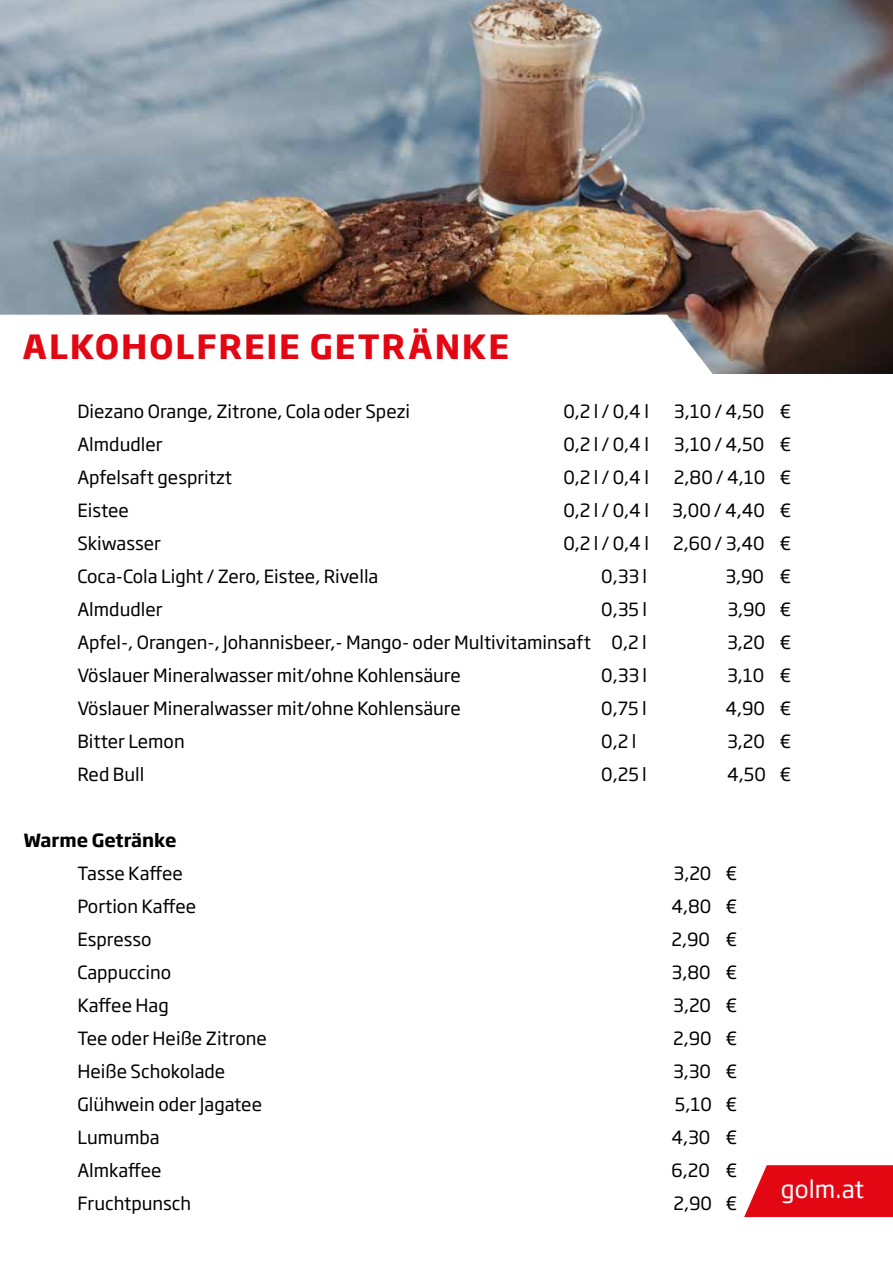
<style>
.page{position:relative;width:893px;height:1263px;background:#fff}
.page>*{position:absolute;margin:0;border:0;box-sizing:border-box;transform-origin:0 0}
.t1{font:700 33px "Soho Gothic Pro";letter-spacing:.05em;color:#e30613}
.t2{font:24px "Soho Gothic Pro";letter-spacing:.005em;color:#fff}
.t3{font:18px "Soho Gothic Pro";color:#000}
.t4{font:700 18px "Soho Gothic Pro";color:#000}
</style>
<div class="page">
<img style="left:0;top:0;width:893px;height:373px">
<svg style="left:0;top:315px;width:850px;height:59px"></svg>
<svg style="left:744px;top:1165px;width:149px;height:52px;background:#e51925"></svg>
<h1 class="t1" style="left:23px;top:320px;width:488px">ALKOHOLFREIE GETRÄNKE</h1>
<p class="t3" style="left:77px;top:397px;width:334px">Diezano Orange, Zitrone, Cola oder Spezi</p>
<p class="t3" style="left:563px;top:397px;width:87px">0,2 l / 0,4 l</p>
<p class="t3" style="left:674px;top:397px;width:119px">3,10 / 4,50 €</p>
<p class="t3" style="left:77px;top:430px;width:87px">Almdudler</p>
<p class="t3" style="left:563px;top:430px;width:87px">0,2 l / 0,4 l</p>
<p class="t3" style="left:674px;top:430px;width:119px">3,10 / 4,50 €</p>
<p class="t3" style="left:77px;top:463px;width:156px">Apfelsaft gespritzt</p>
<p class="t3" style="left:563px;top:463px;width:87px">0,2 l / 0,4 l</p>
<p class="t3" style="left:674px;top:463px;width:119px">2,80 / 4,10 €</p>
<p class="t3" style="left:77px;top:496px;width:53px">Eistee</p>
<p class="t3" style="left:563px;top:496px;width:87px">0,2 l / 0,4 l</p>
<p class="t3" style="left:672px;top:496px;width:121px">3,00 / 4,40 €</p>
<p class="t3" style="left:77px;top:529px;width:85px">Skiwasser</p>
<p class="t3" style="left:563px;top:529px;width:87px">0,2 l / 0,4 l</p>
<p class="t3" style="left:673px;top:529px;width:120px">2,60 / 3,40 €</p>
<p class="t3" style="left:77px;top:562px;width:302px">Coca-Cola Light / Zero, Eistee, Rivella</p>
<p class="t3" style="left:601px;top:562px;width:47px">0,33 l</p>
<p class="t3" style="left:725px;top:562px;width:68px">3,90 €</p>
<p class="t3" style="left:77px;top:595px;width:87px">Almdudler</p>
<p class="t3" style="left:601px;top:595px;width:47px">0,35 l</p>
<p class="t3" style="left:727px;top:595px;width:65px">3,90 €</p>
<p class="t3" style="left:77px;top:628px;width:571px">Apfel-, Orangen-, Johannisbeer,- Mango- oder Multivitaminsaft 0,2 l</p>
<p class="t3" style="left:727px;top:628px;width:66px">3,20 €</p>
<p class="t3" style="left:77px;top:661px;width:385px">Vöslauer Mineralwasser mit/ohne Kohlensäure</p>
<p class="t3" style="left:601px;top:661px;width:47px">0,33 l</p>
<p class="t3" style="left:727px;top:661px;width:66px">3,10 €</p>
<p class="t3" style="left:77px;top:694px;width:385px">Vöslauer Mineralwasser mit/ohne Kohlensäure</p>
<p class="t3" style="left:601px;top:694px;width:47px">0,75 l</p>
<p class="t3" style="left:725px;top:694px;width:68px">4,90 €</p>
<p class="t3" style="left:77px;top:727px;width:109px">Bitter Lemon</p>
<p class="t3" style="left:601px;top:727px;width:37px">0,2 l</p>
<p class="t3" style="left:727px;top:727px;width:66px">3,20 €</p>
<p class="t3" style="left:77px;top:760px;width:68px">Red Bull</p>
<p class="t3" style="left:601px;top:760px;width:47px">0,25 l</p>
<p class="t3" style="left:727px;top:760px;width:66px">4,50 €</p>
<p class="t4" style="left:23px;top:826px;width:155px">Warme Getränke</p>
<p class="t3" style="left:77px;top:859px;width:107px">Tasse Kaffee</p>
<p class="t3" style="left:674px;top:859px;width:65px">3,20 €</p>
<p class="t3" style="left:77px;top:892px;width:120px">Portion Kaffee</p>
<p class="t3" style="left:671px;top:892px;width:68px">4,80 €</p>
<p class="t3" style="left:77px;top:925px;width:76px">Espresso</p>
<p class="t3" style="left:671px;top:925px;width:68px">2,90 €</p>
<p class="t3" style="left:77px;top:958px;width:95px">Cappuccino</p>
<p class="t3" style="left:672px;top:958px;width:67px">3,80 €</p>
<p class="t3" style="left:77px;top:991px;width:93px">Kaffee Hag</p>
<p class="t3" style="left:673px;top:991px;width:66px">3,20 €</p>
<p class="t3" style="left:77px;top:1024px;width:191px">Tee oder Heiße Zitrone</p>
<p class="t3" style="left:673px;top:1024px;width:66px">2,90 €</p>
<p class="t3" style="left:77px;top:1057px;width:149px">Heiße Schokolade</p>
<p class="t3" style="left:673px;top:1057px;width:66px">3,30 €</p>
<p class="t3" style="left:77px;top:1090px;width:186px">Glühwein oder Jagatee</p>
<p class="t3" style="left:675px;top:1090px;width:64px">5,10 €</p>
<p class="t3" style="left:77px;top:1123px;width:84px">Lumumba</p>
<p class="t3" style="left:671px;top:1123px;width:68px">4,30 €</p>
<p class="t3" style="left:77px;top:1156px;width:86px">Almkaffee</p>
<p class="t3" style="left:671px;top:1156px;width:68px">6,20 €</p>
<p class="t3" style="left:77px;top:1189px;width:115px">Fruchtpunsch</p>
<p class="t3" style="left:673px;top:1189px;width:65px">2,90 €</p>
<h2 class="t2" style="left:781px;top:1171px;width:85px">golm.at</h2>
</div>
